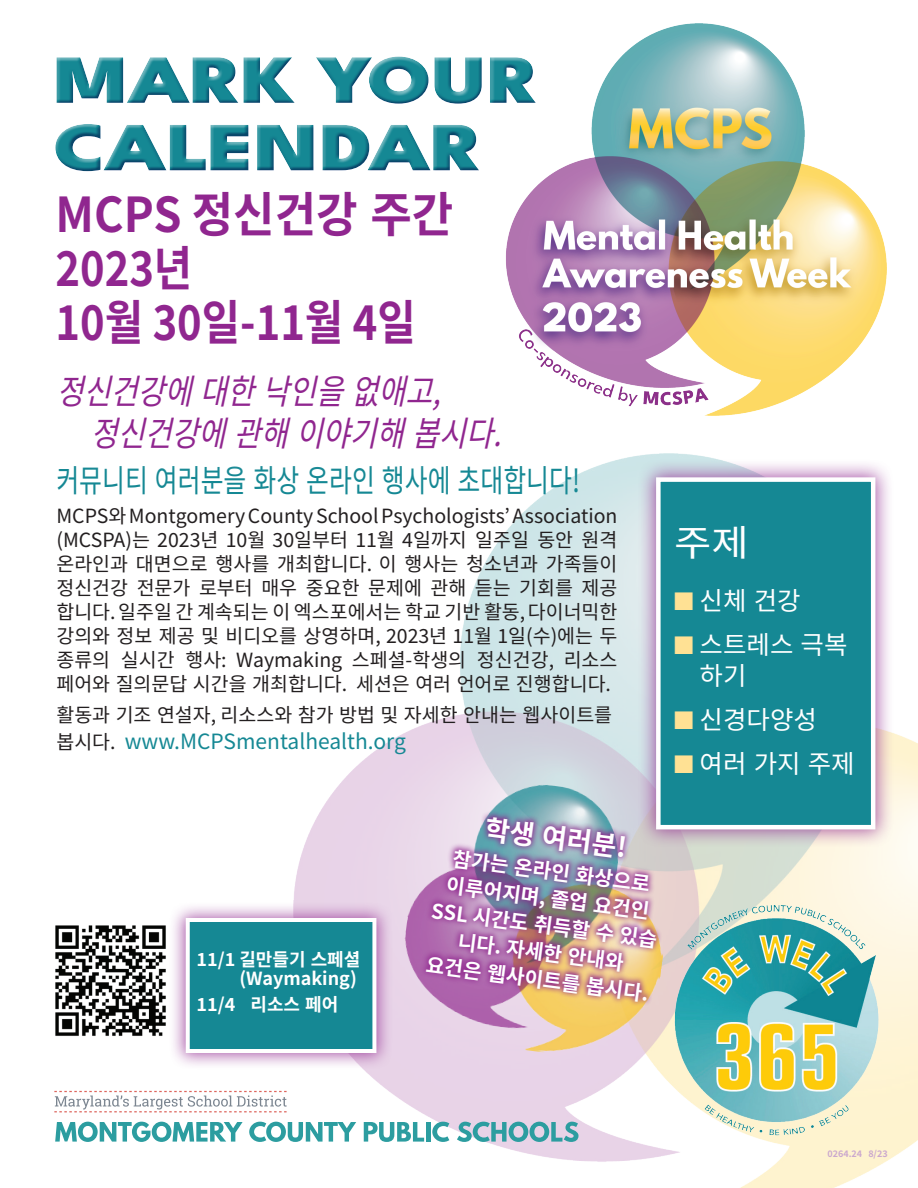
<style>
.page{position:relative;width:918px;height:1188px;background:#fff}
.page>*{position:absolute;margin:0;border:0;box-sizing:border-box;transform-origin:0 0}
.t1{font:700 48px/54px "Source Han Sans K";color:#90268f;scale:.94 1}
.t2{font:36.45px "Source Han Sans K";color:#fff;scale:1.11 1}
.t3{font:italic 34.5px/41.4px "Source Han Sans K";color:#90268f;scale:.85 1}
.t4{font:31.5px "Source Han Sans K";color:#158894;scale:.79 1}
.t5{font:700 27.15px "Source Han Sans K";color:#fff}
.t6{font:25.5px/30.6px "Source Han Sans K";color:#fff}
.t7{font:21px "Source Han Sans K";color:#158894}
.t8{font:700 20.4px/27.2px "Source Han Sans K";color:#fff;text-align:center}
.t9{font:19.5px/24px "Source Han Sans K";color:#231f20;text-align:justify}
.t10{font:700 18px/19.5px "Source Han Sans K";color:#fff;text-align:right}
.t11{font:700 9px "Source Han Sans K";color:#cba8ce}
.s1{font-size:19.5px;color:#231f20}
.s2{color:#ffe194}
</style>
<div class="page">
<img style="left:506px;top:24px;width:381px;height:391px">
<img style="left:293px;top:454px;width:625px;height:734px">
<div style="left:637px;top:458px;width:257px;height:390px;background:#90268f;opacity:.75"></div>
<div style="left:658px;top:480px;width:215px;height:347px;background:#158894"></div>
<div style="left:656px;top:477px;width:219px;height:352px;border:4px solid #fff"></div>
<div style="left:169px;top:901px;width:224px;height:169px;background:#90268f;opacity:.75"></div>
<div style="left:188px;top:920px;width:186px;height:131px;background:#158894"></div>
<div style="left:186px;top:918px;width:190px;height:135px;border:4px solid #fff"></div>
<div style="left:55px;top:122px;width:425px;height:50px;background:#253f8e;opacity:.64"></div>
<div style="left:54px;top:55px;width:483px;height:49px;background:#253f8e;opacity:.64"></div>
<svg style="left:55px;top:1122px;width:188px;height:20px"></svg>
<svg style="left:249px;top:1122px;width:107px;height:20px"></svg>
<svg style="left:364px;top:1122px;width:60px;height:20px"></svg>
<hr style="left:426px;top:1122px;width:4px;height:20px;background:#2c9da0">
<svg style="left:432px;top:1122px;width:17px;height:20px"></svg>
<svg style="left:457px;top:1122px;width:122px;height:20px;background:#88b8c3"></svg>
<svg style="left:54px;top:1091px;width:233px;height:21px"></svg>
<img style="left:638px;top:882px;width:278px;height:271px">
<div style="left:37px;top:351px;width:487px;height:122px;background:#fff"></div>
<img style="left:392px;top:769px;width:291px;height:297px">
<img style="left:417px;top:803px;width:260px;height:207px">
<img style="left:55px;top:925px;width:111px;height:111px">
<h1 class="t1" style="left:56px;top:189px;width:425px">MCPS 정신건강 주간<br>2023년<br>10월 30일-11월 4일</h1>
<h3 class="t3" style="left:91px;top:372px;width:509px;text-indent:-34px">정신건강에대한낙인을없애고, 정신건강에관해이야기해봅시다.</h3>
<h3 class="t4" style="left:56px;top:463px;width:664px">커뮤니티 여러분을 화상 온라인 행사에 초대합니다!</h3>
<p class="t9" style="left:56px;top:504px;width:563px">MCPS와 Montgomery County School Psychologists’ Association (MCSPA)는 2023년 10월 30일부터 11월 4일까지 일주일 동안 원격 온라인과 대면으로 행사를 개최합니다. 이 행사는 청소년과 가족들이 정신건강 전문가 로부터 매우 중요한 문제에 관해 듣는 기회를 제공 합니다. 일주일 간 계속되는 이 엑스포에서는 학교 기반 활동, 다이너믹한 강의와 정보 제공 및 비디오를 상영하며, 2023년 11월 1일(수)에는 두 종류의 실시간 행사: Waymaking 스페셜-학생의 정신건강, 리소스 페어와 질의문답 시간을 개최합니다. 세션은 여러 언어로 진행합니다.</p>
<p class="t9" style="left:56px;top:703px;width:557px">활동과 기조 연설자, 리소스와 참가 방법 및 자세한 안내는 웹사이트를</p>
<p class="t7" style="left:56px;top:729px;width:351px"><span class="s1">봅시다.</span> www.MCPSmentalhealth.org</p>
<p class="t10" style="left:197px;top:950px;width:165px">11/1 길만들기 스페셜 (Waymaking)</p>
<p class="t10" style="left:197px;top:995px;width:143px">11/4 리소스 페어</p>
<h3 class="t5" style="left:487px;top:813px;width:144px;rotate:8deg">학생 여러분!</h3>
<p class="t8" style="left:441px;top:842px;width:229px;rotate:8deg">참가는 온라인 화상으로 이루어지며, 졸업 요건인<br>SSL 시간도 취득할 수 있습 니다. 자세한 안내와 요건은 웹사이트를 봅시다.</p>
<h2 class="t2" style="left:674px;top:522px;width:69px">주제</h2>
<h3 class="t6" style="left:674px;top:586px;width:128px"><span class="s2">■</span> 신체 건강</h3>
<h3 class="t6" style="left:700px;top:630px;width:149px;text-indent:-26px"><span class="s2">■</span> 스트레스 극복 하기</h3>
<h3 class="t6" style="left:674px;top:705px;width:144px"><span class="s2">■</span> 신경다양성</h3>
<h3 class="t6" style="left:674px;top:749px;width:182px"><span class="s2">■</span> 여러 가지 주제</h3>
<p class="t11" style="left:828px;top:1149px;width:62px">0264.24 8/23</p>
</div>
